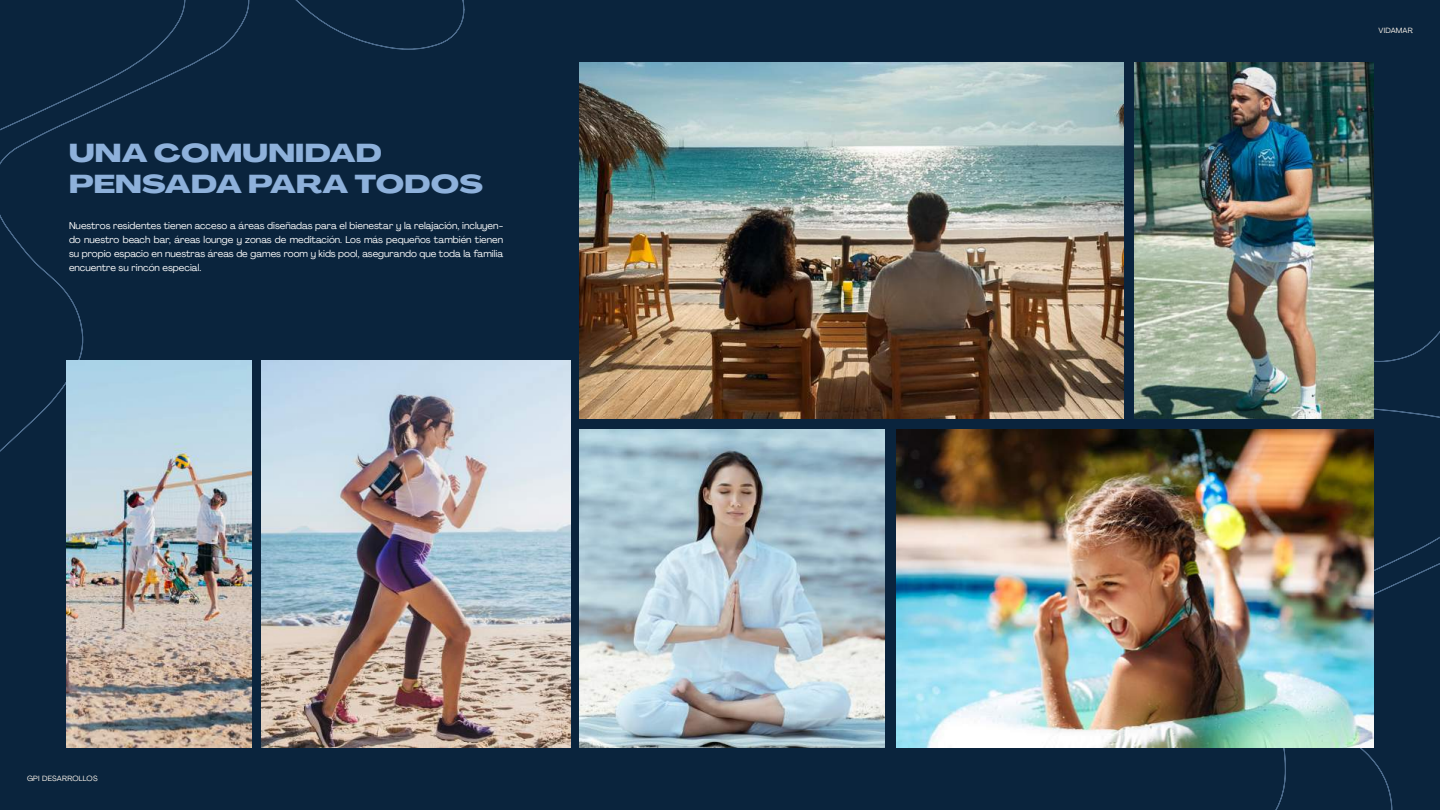
<style>
.page{position:relative;width:1440px;height:810px;background:#0a243d}
.page>*{position:absolute;margin:0;border:0;box-sizing:border-box;transform-origin:0 0}
.t1{font:800 25.5px/30.6px "Agrandir Grand";letter-spacing:.01em;color:#8eb1db}
.t2{font:9.75px/14.2px "Agrandir";color:#fff;text-align:justify}
.t3{font:7.5px "Agrandir";letter-spacing:.025em;color:#fbf4eb}
</style>
<div class="page">
<svg style="left:0;top:0;width:465px;height:483px"></svg>
<svg style="left:1216px;top:176px;width:224px;height:634px"></svg>
<img style="left:580px;top:429px;width:305px;height:318px">
<img style="left:897px;top:429px;width:476px;height:318px">
<img style="left:1135px;top:63px;width:238px;height:356px">
<img style="left:580px;top:63px;width:544px;height:356px">
<img style="left:262px;top:360px;width:308px;height:387px">
<img style="left:67px;top:360px;width:185px;height:387px">
<h1 class="t1" style="left:69px;top:138px;width:416px">UNA COMUNIDAD<br>PENSADA PARA TODOS</h1>
<p class="t2" style="left:69px;top:218px;width:436px">Nuestros residentes tienen acceso a áreas diseñadas para el bienestar y la relajación, incluyen&shy;do nuestro beach bar, áreas lounge y zonas de meditación. Los más pequeños también tienen su propio espacio en nuestras áreas de games room y kids pool, asegurando que toda la familia encuentre su rincón especial.</p>
<p class="t3" style="left:27px;top:774px;width:72px">GPI DESARROLLOS</p>
<p class="t3" style="left:1379px;top:25px;width:36px">VIDAMAR</p>
</div>
